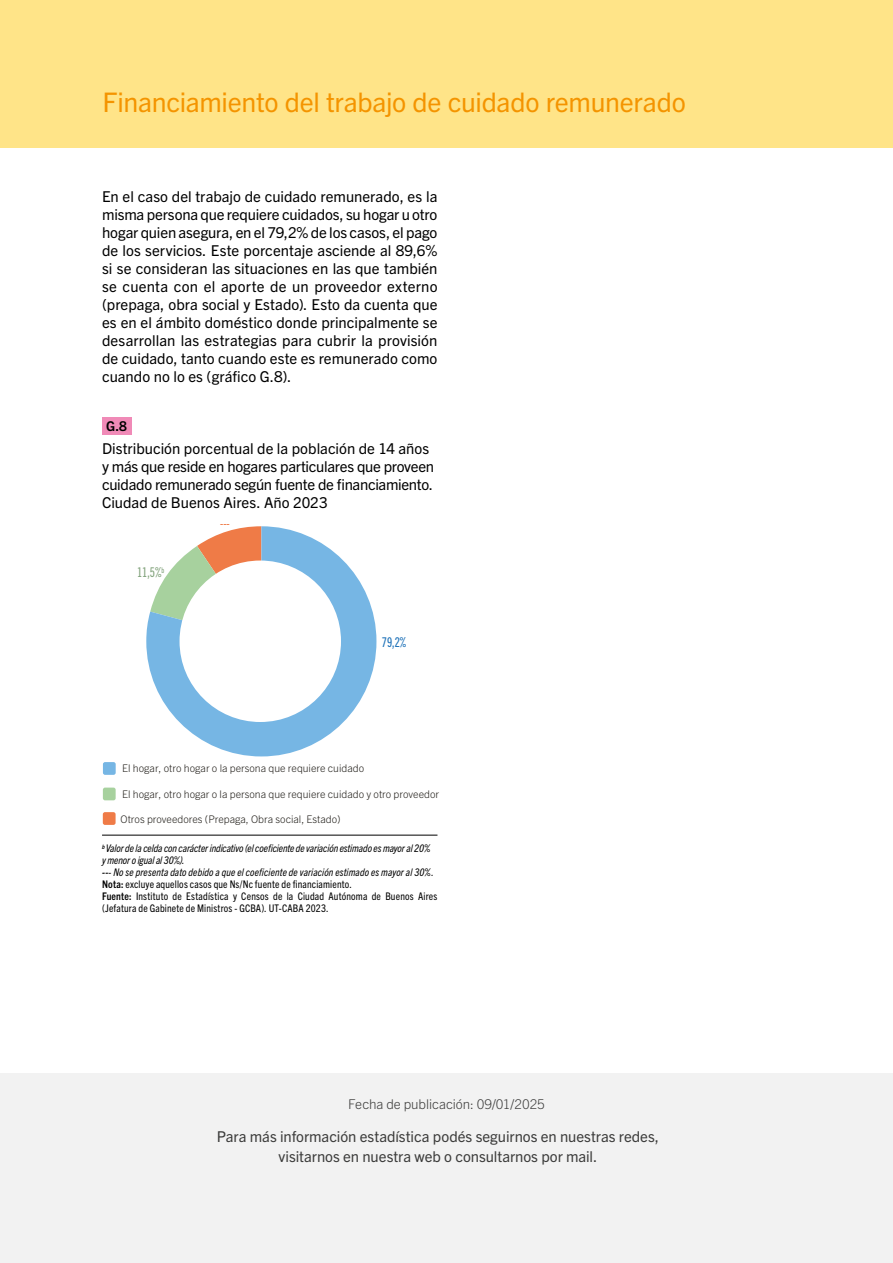
<style>
.page{position:relative;width:893px;height:1263px;background:#fff}
.page>*{position:absolute;margin:0;border:0;box-sizing:border-box;transform-origin:0 0}
.t1{font:27px "Trade Gothic Next LT Pro";letter-spacing:-.01em;color:#f49400}
.t2{font:15px/18px "Trade Gothic Next LT Pro";letter-spacing:-.005em;color:#000}
.t3{font:15px/19.5px "Trade Gothic Next LT Pro";letter-spacing:-.005em;color:#3c3c3b;text-align:center}
.t4{font:300 13.5px "Trade Gothic Next LT Pro";letter-spacing:-.005em;color:#3c3c3b}
.t5{font:13.5px "Trade Gothic Next LT Pro Cm";color:#82a37c}
.t6{font:13.5px "Trade Gothic Next LT Pro Cm";color:#1d71b8}
.t7{font:700 13.5px "Trade Gothic Next LT Pro";color:#000}
.t8{font:13.5px "Trade Gothic Next LT Pro Cm";color:#ef7b47}
.t9{font:italic condensed 10.5px/12px "Trade Gothic Next LT Pro";letter-spacing:-.005em;color:#000}
.t10{font:300 10.5px "Trade Gothic Next LT Pro";color:#26231e}
.s1{font-weight:700}
.s2{font-weight:700;font-style:normal}
.s3{font-style:normal}
</style>
<div class="page">
<div style="left:0;top:0;width:893px;height:148px;background:#ffe488"></div>
<div style="left:102px;top:417px;width:29px;height:18px;background:#f08ab7"></div>
<hr style="left:102px;top:835px;width:335px;height:1px;background:#000">
<svg style="left:146px;top:526px;width:230px;height:230px;fill:#76b6e4"></svg>
<div style="left:103px;top:812px;width:13px;height:13px;background:#ef7b47;border-radius:2px"></div>
<div style="left:103px;top:788px;width:13px;height:12px;background:#a7d19e;border-radius:2px"></div>
<div style="left:103px;top:762px;width:13px;height:13px;background:#76b6e4;border-radius:2px"></div>
<div style="left:180px;top:560px;width:161px;height:162px;background:#fff;border-radius:50%"></div>
<div style="left:0;top:1074px;width:893px;height:189px;background:#f2f2f2"></div>
<h1 class="t1" style="left:103px;top:83px;width:585px">Financiamiento del trabajo de cuidado remunerado</h1>
<p class="t2" style="left:102px;top:186px;width:337px;text-align:justify">En el caso del trabajo de cuidado remunerado, es la misma persona que requiere cuidados, su hogar u otro hogar quien asegura, en el 79,2% de los casos, el pago de los servicios. Este porcentaje asciende al 89,6% si se consideran las situaciones en las que también se cuenta con el aporte de un proveedor externo (prepaga, obra social y Estado). Esto da cuenta que es en el ámbito doméstico donde principalmente se desarrollan las estrategias para cubrir la provisión de cuidado, tanto cuando este es remunerado como cuando no lo es (gráfico G.8).</p>
<p class="t7" style="left:106px;top:417px;width:22px">G.8</p>
<p class="t2" style="left:102px;top:439px;width:334px">Distribución porcentual de la población de 14 años y más que reside en hogares particulares que proveen cuidado remunerado según fuente de financiamiento.<br>Ciudad de Buenos Aires. Año 2023</p>
<p class="t5" style="left:137px;top:563px;width:29px">11,5%<sup>b</sup></p>
<p class="t8" style="left:220px;top:514px;width:11px">---</p>
<p class="t6" style="left:382px;top:633px;width:26px">79,2%</p>
<p class="t10" style="left:122px;top:761px;width:243px">El hogar, otro hogar o la persona que requiere cuidado</p>
<p class="t10" style="left:122px;top:787px;width:318px">El hogar, otro hogar o la persona que requiere cuidado y otro proveedor</p>
<p class="t10" style="left:121px;top:811px;width:222px">Otros proveedores (Prepaga, Obra social, Estado)</p>
<p class="t9" style="left:102px;top:842px;width:337px"><sup>b</sup> Valor de la celda con carácter indicativo (el coeficiente de variación estimado es mayor al 20%<br>y menor o igual al 30%).<br><span class="s1">--</span>- No se presenta dato debido a que el coeficiente de variación estimado es mayor al 30%.<br><span class="s2">Nota:</span> <span class="s3">excluye aquellos casos que Ns/Nc fuente de financiamiento.<br></span><span class="s2">Fuente:</span> <span class="s3">Instituto de Estadística y Censos de la Ciudad Autónoma de Buenos Aires (Jefatura de Gabinete de Ministros - GCBA). UT-CABA 2023.</span></p>
<p class="t4" style="left:348px;top:1094px;width:198px">Fecha de publicación: 09/01/2025</p>
<p class="t3" style="left:217px;top:1126px;width:444px">Para más información estadística podés seguirnos en nuestras redes, visitarnos en nuestra web o consultarnos por mail.</p>
</div>
